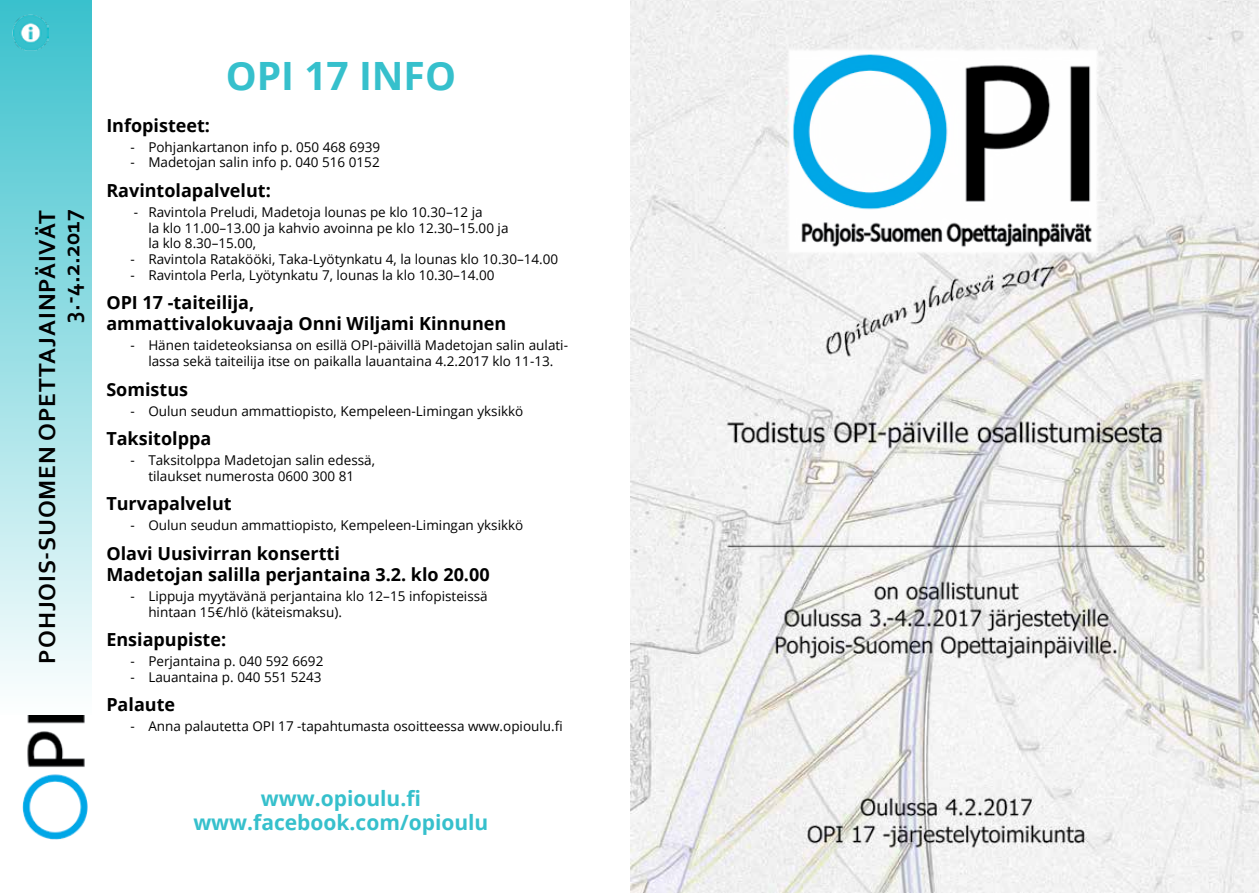
<style>
.page{position:relative;width:1259px;height:893px;background:#fff}
.page>*{position:absolute;margin:0;border:0;box-sizing:border-box;transform-origin:0 0}
.t1{font:700 39px "Open Sans";color:#36c0cc}
.t2{font:700 24.3px/24.3px "Corbel";letter-spacing:.04em;color:#000;text-align:right}
.t3{font:700 21px/24px "Open Sans";color:#36c0cc;text-align:center}
.t4{font:700 18px/21px "Open Sans";color:#000}
.t5{font:13.5px/15.8px "Open Sans";color:#000}
</style>
<div class="page">
<div style="left:0;top:0;width:92px;height:714px;background:linear-gradient(to bottom,#3ac1cd,#fcfefe)"></div>
<img style="left:22px;top:715px;width:66px;height:124px">
<img style="left:13px;top:15px;width:36px;height:36px">
<img style="left:630px;top:1px;width:629px;height:892px">
<img style="left:786px;top:47px;width:313px;height:208px">
<h2 class="t2" style="left:34px;top:664px;width:456px;rotate:-90deg">POHJOIS-SUOMEN Opettajainpäivät<br>3.-4.2.2017</h2>
<h1 class="t1" style="left:226px;top:48px;width:232px">OPI 17 INFO</h1>
<h3 class="t4" style="left:106px;top:114px;width:105px">Infopisteet:</h3>
<p class="t5" style="left:130px;top:138px;width:251px">- Pohjankartanon info p. 050 468 6939</p>
<p class="t5" style="left:130px;top:154px;width:251px">- Madetojan salin info p. 040 516 0152</p>
<h3 class="t4" style="left:106px;top:179px;width:166px">Ravintolapalvelut:</h3>
<p class="t5" style="left:148px;top:204px;width:362px;text-indent:-14px">- Ravintola Preludi, Madetoja lounas pe klo 10.30–12 ja<br>la klo 11.00–13.00 ja kahvio avoinna pe klo 12.30–15.00 ja la klo 8.30–15.00,</p>
<p class="t5" style="left:130px;top:251px;width:429px">- Ravintola Ratakööki, Taka-Lyötynkatu 4, la lounas klo 10.30–14.00</p>
<p class="t5" style="left:130px;top:267px;width:366px">- Ravintola Perla, Lyötynkatu 7, lounas la klo 10.30–14.00</p>
<h3 class="t4" style="left:106px;top:292px;width:401px">OPI 17 -taiteilija,<br>ammattivalokuvaaja Onni Wiljami Kinnunen</h3>
<p class="t5" style="left:130px;top:337px;width:439px;text-align:center">- Hänen taideteoksiansa on esillä OPI-päivillä Madetojan salin aulati&shy;lassa sekä taiteilija itse on paikalla lauantaina 4.2.2017 klo 11-13.</p>
<h3 class="t4" style="left:106px;top:378px;width:83px">Somistus</h3>
<p class="t5" style="left:130px;top:402px;width:394px">- Oulun seudun ammattiopisto, Kempeleen-Limingan yksikkö</p>
<h3 class="t4" style="left:106px;top:428px;width:106px">Taksitolppa</h3>
<p class="t5" style="left:130px;top:452px;width:246px;text-align:center">- Taksitolppa Madetojan salin edessä, tilaukset numerosta 0600 300 81</p>
<h3 class="t4" style="left:106px;top:493px;width:127px">Turvapalvelut</h3>
<p class="t5" style="left:130px;top:517px;width:394px">- Oulun seudun ammattiopisto, Kempeleen-Limingan yksikkö</p>
<h3 class="t4" style="left:106px;top:542px;width:385px">Olavi Uusivirran konsertti<br>Madetojan salilla perjantaina 3.2. klo 20.00</h3>
<p class="t5" style="left:148px;top:588px;width:341px;text-indent:-18px">- Lippuja myytävänä perjantaina klo 12–15 infopisteissä hintaan 15€/hlö (käteismaksu).</p>
<h3 class="t4" style="left:106px;top:629px;width:121px">Ensiapupiste:</h3>
<p class="t5" style="left:130px;top:653px;width:195px">- Perjantaina p. 040 592 6692</p>
<p class="t5" style="left:130px;top:669px;width:193px">- Lauantaina p. 040 551 5243</p>
<h3 class="t4" style="left:106px;top:694px;width:70px">Palaute</h3>
<p class="t5" style="left:130px;top:718px;width:434px">- Anna palautetta OPI 17 -tapahtumasta osoitteessa www.opioulu.fi</p>
<h3 class="t3" style="left:193px;top:786px;width:297px">www.opioulu.fi www.facebook.com/opioulu</h3>
</div>
